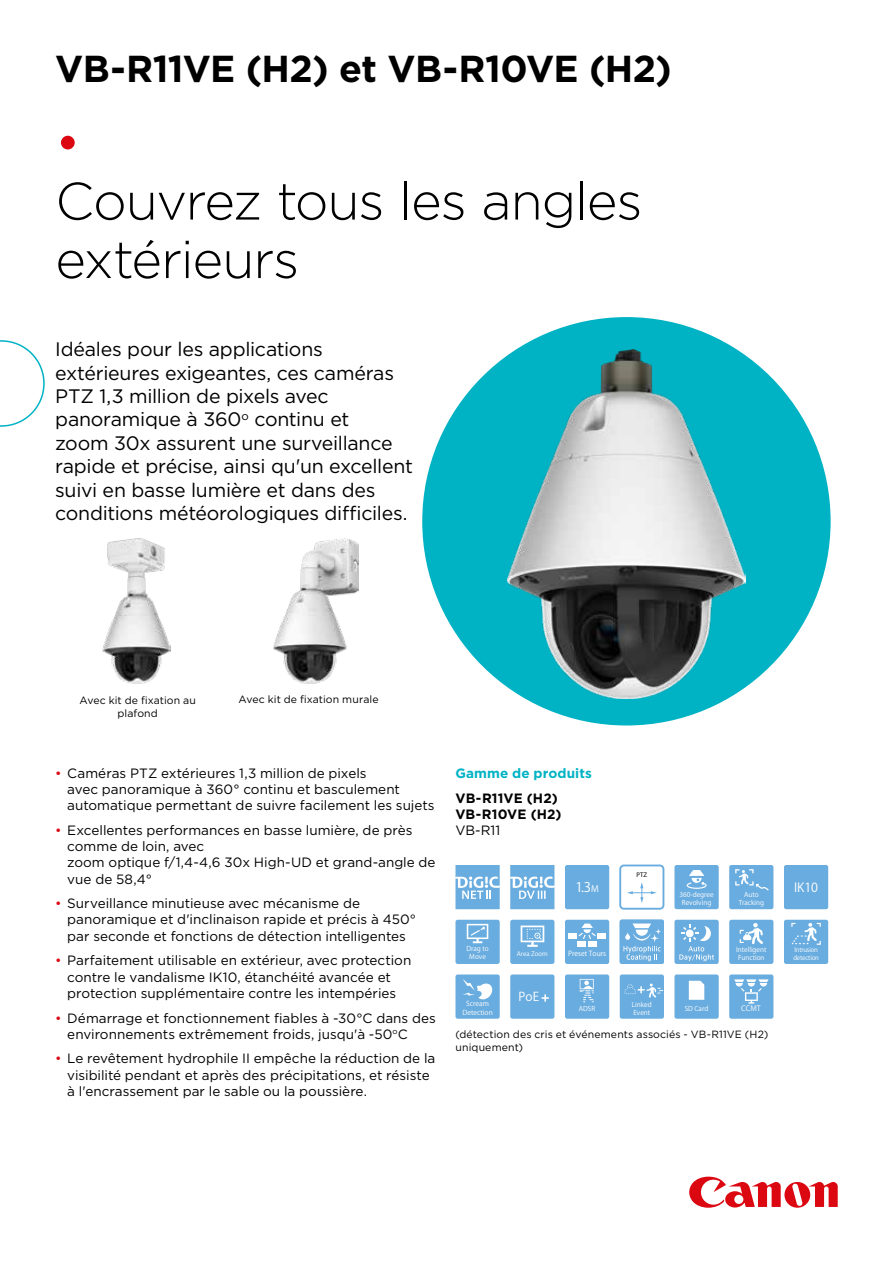
<style>
.page{position:relative;width:893px;height:1263px;background:#fff}
.page>*{position:absolute;margin:0;border:0;box-sizing:border-box;transform-origin:0 0}
.t1{font:300 52.5px/58.5px "Gotham";letter-spacing:-.025em;color:#000}
.t2{font:52.5px "Gotham";color:#db0812}
.t3{font:700 37.5px "Gotham";letter-spacing:-.015em;color:#000}
.t4{font:19.5px/23.4px "Gotham";letter-spacing:-.015em;color:#000}
.t5{font:13.5px/16.2px "Gotham";color:#000}
.t6{font:700 13.5px/16.2px "Gotham";letter-spacing:.01em;color:#000}
.t7{font:700 13.5px "Gotham";letter-spacing:.01em;color:#00b3c4}
.t8{font:13.2px "Axis Std Bold 90 msp RKSJ H";color:#fff}
.t9{font:12.45px "Axis Std Bold 90 msp RKSJ H";color:#fff}
.t10{font:12.15px "Axis Std Bold 90 msp RKSJ H";color:#fff}
.t11{font:10.5px/13.5px "Gotham";letter-spacing:.01em;color:#000;text-align:center}
.t12{font:7.35px "Axis Std Medium 90 msp RKSJ H";color:#fff}
.t13{font:6.9px/8.4px "Axis Std Medium 90 msp RKSJ H";color:#fff;text-align:center}
.t14{font:6.9px "Axis Cond Std Medium 90 msp RKSJ H";color:#fff}
.t15{font:500 6.75px "Helvetica Neue LT";color:#000}
.t16{font:6.6px/8.2px "Axis Std Medium 90 msp RKSJ H";color:#fff;text-align:center}
.t17{font:6.6px/8.2px "Axis Cond Std Medium 90 msp RKSJ H";color:#fff;text-align:center}
.t18{font:6.3px/7.8px "Axis Std Medium 90 msp RKSJ H";letter-spacing:-.025em;color:#fff}
.t19{font:6.3px "Axis Std Medium 90 msp RKSJ H";color:#fff}
.s1{color:#db0812}
.s2{font-family:"Axis Std Heavy 90 msp RKSJ H";font-size:8.85px}
</style>
<div class="page">
<svg style="left:689px;top:1177px;width:149px;height:31px"></svg>
<div style="left:422px;top:317px;width:409px;height:408px;background:#00b3c4;border-radius:50%"></div>
<svg style="left:0;top:340px;width:45px;height:87px"></svg>
<img style="left:103px;top:539px;width:68px;height:145px">
<img style="left:274px;top:539px;width:84px;height:145px">
<svg style="left:619px;top:864px;width:45px;height:46px"></svg>
<svg style="left:455px;top:865px;width:45px;height:44px"></svg>
<svg style="left:510px;top:865px;width:44px;height:44px"></svg>
<div style="left:674px;top:920px;width:45px;height:44px;background:#69acdf;border-radius:2px"></div>
<svg style="left:679px;top:925px;width:35px;height:36px"></svg>
<div style="left:729px;top:920px;width:44px;height:44px;background:#69acdf;border-radius:2px"></div>
<svg style="left:740px;top:923px;width:23px;height:21px"></svg>
<div style="left:784px;top:920px;width:44px;height:44px;background:#69acdf;border-radius:2px"></div>
<svg style="left:791px;top:923px;width:30px;height:22px"></svg>
<div style="left:455px;top:974px;width:45px;height:45px;background:#69acdf;border-radius:2px"></div>
<svg style="left:463px;top:979px;width:30px;height:20px"></svg>
<div style="left:729px;top:974px;width:44px;height:45px;background:#69acdf;border-radius:2px"></div>
<svg style="left:734px;top:979px;width:35px;height:25px"></svg>
<div style="left:565px;top:974px;width:44px;height:45px;background:#69acdf;border-radius:2px"></div>
<svg style="left:580px;top:979px;width:14px;height:24px"></svg>
<div style="left:620px;top:974px;width:44px;height:45px;background:#69acdf;border-radius:2px"></div>
<svg style="left:624px;top:983px;width:38px;height:14px"></svg>
<div style="left:674px;top:974px;width:45px;height:45px;background:#69acdf;border-radius:2px"></div>
<svg style="left:689px;top:981px;width:15px;height:19px"></svg>
<div style="left:565px;top:865px;width:44px;height:44px;background:#69acdf;border-radius:2px"></div>
<div style="left:565px;top:920px;width:44px;height:44px;background:#69acdf;border-radius:2px"></div>
<div style="left:568px;top:933px;width:8px;height:6px;background:#fff"></div>
<div style="left:577px;top:941px;width:8px;height:6px;background:#fff"></div>
<div style="left:589px;top:941px;width:8px;height:6px;background:#fff"></div>
<div style="left:598px;top:933px;width:8px;height:6px;background:#fff"></div>
<svg style="left:579px;top:923px;width:17px;height:16px"></svg>
<div style="left:674px;top:865px;width:45px;height:44px;background:#69acdf;border-radius:2px"></div>
<svg style="left:687px;top:870px;width:20px;height:19px"></svg>
<div style="left:729px;top:865px;width:44px;height:44px;background:#69acdf;border-radius:2px"></div>
<svg style="left:735px;top:869px;width:34px;height:21px"></svg>
<div style="left:455px;top:920px;width:45px;height:44px;background:#69acdf;border-radius:2px"></div>
<svg style="left:467px;top:924px;width:21px;height:19px"></svg>
<div style="left:510px;top:920px;width:44px;height:44px;background:#69acdf;border-radius:2px"></div>
<svg style="left:521px;top:925px;width:23px;height:22px"></svg>
<div style="left:784px;top:865px;width:44px;height:44px;background:#69acdf;border-radius:2px"></div>
<div style="left:510px;top:974px;width:44px;height:45px;background:#69acdf;border-radius:2px"></div>
<svg style="left:542px;top:994px;width:7px;height:8px"></svg>
<div style="left:620px;top:919px;width:44px;height:45px;background:#69acdf;border-radius:2px"></div>
<svg style="left:623px;top:923px;width:38px;height:38px"></svg>
<img style="left:507px;top:350px;width:238px;height:349px">
<h2 class="t3" style="left:55px;top:43px;width:618px">VB-R11VE (H2) et VB-R10VE (H2)</h2>
<h1 class="t2" style="left:55px;top:109px;width:27px">•</h1>
<h1 class="t1" style="left:55px;top:170px;width:589px">Couvrez tous les angles extérieurs</h1>
<p class="t4" style="left:55px;top:337px;width:359px">Idéales pour les applications extérieures exigeantes, ces caméras PTZ 1,3 million de pixels avec panoramique à 360<sup>o</sup> continu et<br>zoom 30x assurent une surveillance rapide et précise, ainsi qu'un excellent suivi en basse lumière et dans des conditions météorologiques difficiles.</p>
<p class="t11" style="left:79px;top:693px;width:118px">Avec kit de fixation au plafond</p>
<p class="t11" style="left:239px;top:693px;width:142px">Avec kit de fixation murale</p>
<p class="t5" style="left:67px;top:765px;width:369px;text-indent:-12px"><span class="s1">•</span> Caméras PTZ extérieures 1,3 million de pixels<br>avec panoramique à 360° continu et basculement automatique permettant de suivre facilement les sujets</p>
<p class="t5" style="left:67px;top:822px;width:370px;text-indent:-12px"><span class="s1">•</span> Excellentes performances en basse lumière, de près comme de loin, avec<br>zoom optique f/1,4-4,6 30x High-UD et grand-angle de vue de 58,4°</p>
<p class="t5" style="left:67px;top:895px;width:350px;text-indent:-12px"><span class="s1">•</span> Surveillance minutieuse avec mécanisme de panoramique et d'inclinaison rapide et précis à 450° par seconde et fonctions de détection intelligentes</p>
<p class="t5" style="left:67px;top:952px;width:346px;text-indent:-12px"><span class="s1">•</span> Parfaitement utilisable en extérieur, avec protection contre le vandalisme IK10, étanchéité avancée et protection supplémentaire contre les intempéries</p>
<p class="t5" style="left:67px;top:1009px;width:370px;text-indent:-12px"><span class="s1">•</span> Démarrage et fonctionnement fiables à -30°C dans des environnements extrêmement froids, jusqu'à -50<sup>o</sup>C</p>
<p class="t5" style="left:67px;top:1050px;width:370px;text-indent:-12px"><span class="s1">•</span> Le revêtement hydrophile II empêche la réduction de la visibilité pendant et après des précipitations, et résiste à l'encrassement par le sable ou la poussière.</p>
<p class="t7" style="left:455px;top:764px;width:138px">Gamme de produits</p>
<p class="t6" style="left:455px;top:790px;width:108px">VB-R11VE (H2)<br>VB-R10VE (H2)</p>
<p class="t5" style="left:455px;top:822px;width:46px">VB-R11</p>
<p class="t15" style="left:637px;top:871px;width:12px">PTZ</p>
<p class="t8" style="left:575px;top:879px;width:25px">1.3<span class="s2">M</span></p>
<p class="t17" style="left:679px;top:890px;width:36px">360-degree<br>Revolving</p>
<p class="t16" style="left:739px;top:890px;width:27px">Auto<br>Tracking</p>
<p class="t9" style="left:794px;top:880px;width:26px">IK10</p>
<p class="t16" style="left:466px;top:944px;width:24px">Drag to<br>Move</p>
<p class="t19" style="left:517px;top:950px;width:32px">Area Zoom</p>
<p class="t14" style="left:568px;top:950px;width:40px">Preset Tours</p>
<p class="t16" style="left:736px;top:945px;width:32px">Intelligent<br>Function</p>
<p class="t18" style="left:793px;top:946px;width:27px">Intrusion detection</p>
<p class="t10" style="left:519px;top:990px;width:22px">PoE</p>
<p class="t13" style="left:462px;top:1000px;width:32px">Scream<br>Detection</p>
<p class="t16" style="left:579px;top:1005px;width:18px">ADSR</p>
<p class="t12" style="left:741px;top:1005px;width:21px">CCMT</p>
<p class="t16" style="left:632px;top:1000px;width:21px;text-align:left">Linked<br>Event</p>
<p class="t16" style="left:685px;top:1004px;width:25px">SD Card</p>
<p class="t11" style="left:456px;top:1027px;width:314px;text-align:left">(détection des cris et événements associés - VB-R11VE (H2) uniquement)</p>
</div>
